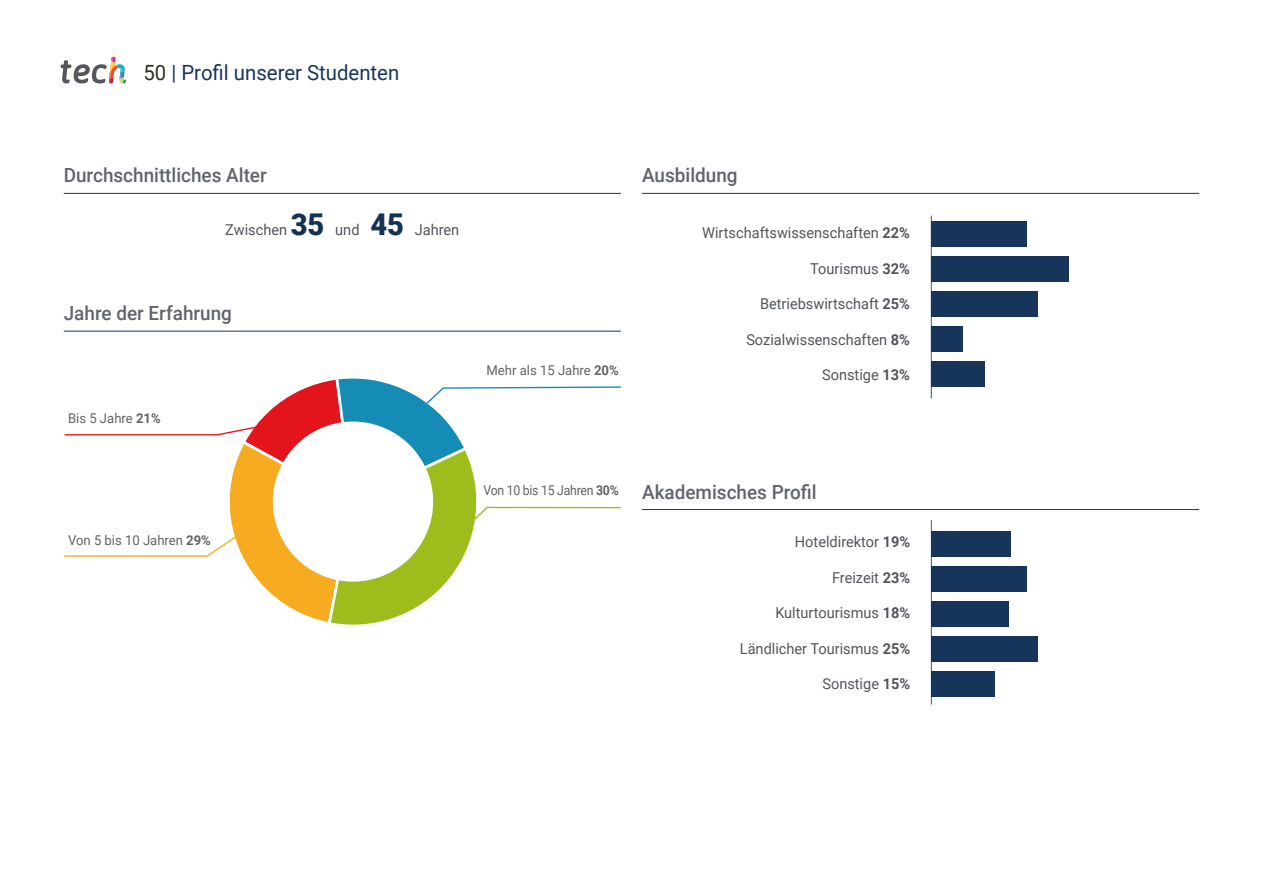
<style>
.page{position:relative;width:1263px;height:893px;background:#fff}
.page>*{position:absolute;margin:0;border:0;box-sizing:border-box;transform-origin:0 0}
.t1{font:21px "Roboto";color:#1a355c}
.t2{font:500 19.5px "Roboto";color:#61646a}
.t3{font:15px "Roboto";color:#52555b}
.t4{font:13.5px "Roboto";color:#636363}
.t5{font:13.5px "Roboto";letter-spacing:-.02em;color:#636363;scale:.91 1}
.s1{color:#312e20}
.s2{font-weight:900;font-size:30px;color:#123352}
.s3{font-weight:700}
</style>
<div class="page">
<svg style="left:61px;top:57px;width:65px;height:27px"></svg>
<hr style="left:64px;top:193px;width:557px;height:1px;background:#17355b">
<hr style="left:64px;top:331px;width:557px;height:1px;background:#17355b">
<hr style="left:642px;top:509px;width:557px;height:1px;background:#17355b">
<hr style="left:931px;top:520px;width:1px;height:185px;background:#52555b">
<hr style="left:642px;top:193px;width:557px;height:1px;background:#17355b">
<hr style="left:931px;top:216px;width:1px;height:182px;background:#52555b">
<svg style="left:64px;top:378px;width:557px;height:247px"></svg>
<div style="left:931px;top:222px;width:96px;height:25px;background:#17355b"></div>
<div style="left:931px;top:256px;width:138px;height:26px;background:#17355b"></div>
<div style="left:931px;top:291px;width:106px;height:26px;background:#17355b"></div>
<div style="left:931px;top:326px;width:32px;height:26px;background:#17355b"></div>
<div style="left:931px;top:361px;width:53px;height:25px;background:#17355b"></div>
<div style="left:931px;top:566px;width:96px;height:26px;background:#17355b"></div>
<div style="left:931px;top:532px;width:80px;height:25px;background:#17355b"></div>
<div style="left:931px;top:601px;width:78px;height:26px;background:#17355b"></div>
<div style="left:931px;top:636px;width:107px;height:26px;background:#17355b"></div>
<div style="left:931px;top:671px;width:64px;height:25px;background:#17355b"></div>
<h1 class="t1" style="left:144px;top:57px;width:257px"><span class="s1">50</span> | Profil unserer Studenten</h1>
<h2 class="t2" style="left:64px;top:161px;width:204px">Durchschnittliches Alter</h2>
<p class="t3" style="left:225px;top:219px;width:236px">Zwischen <span class="s2">35</span> und <span class="s2">45</span> Jahren</p>
<h2 class="t2" style="left:64px;top:300px;width:170px">Jahre der Erfahrung</h2>
<p class="t4" style="left:68px;top:409px;width:94px">Bis 5 Jahre <span class="s3">21%</span></p>
<p class="t4" style="left:68px;top:531px;width:144px">Von 5 bis 10 Jahren <span class="s3">29%</span></p>
<h2 class="t2" style="left:642px;top:161px;width:97px">Ausbildung</h2>
<p class="t3" style="left:702px;top:222px;width:209px">Wirtschaftswissenschaften <span class="s3">22%</span></p>
<p class="t3" style="left:810px;top:258px;width:101px">Tourismus <span class="s3">32%</span></p>
<p class="t3" style="left:760px;top:293px;width:151px">Betriebswirtschaft <span class="s3">25%</span></p>
<p class="t3" style="left:746px;top:329px;width:165px">Sozialwissenschaften <span class="s3">8%</span></p>
<p class="t4" style="left:486px;top:361px;width:134px">Mehr als 15 Jahre <span class="s3">20%</span></p>
<p class="t3" style="left:822px;top:364px;width:89px">Sonstige <span class="s3">13%</span></p>
<p class="t5" style="left:483px;top:481px;width:150px">Von 10 bis 15 Jahren <span class="s3">30%</span></p>
<h2 class="t2" style="left:642px;top:478px;width:176px">Akademisches Profil</h2>
<p class="t3" style="left:795px;top:531px;width:117px">Hoteldirektor <span class="s3">19%</span></p>
<p class="t3" style="left:832px;top:567px;width:80px">Freizeit <span class="s3">23%</span></p>
<p class="t3" style="left:775px;top:602px;width:136px">Kulturtourismus <span class="s3">18%</span></p>
<p class="t3" style="left:740px;top:638px;width:172px">Ländlicher Tourismus <span class="s3">25%</span></p>
<p class="t3" style="left:822px;top:673px;width:89px">Sonstige <span class="s3">15%</span></p>
</div>
